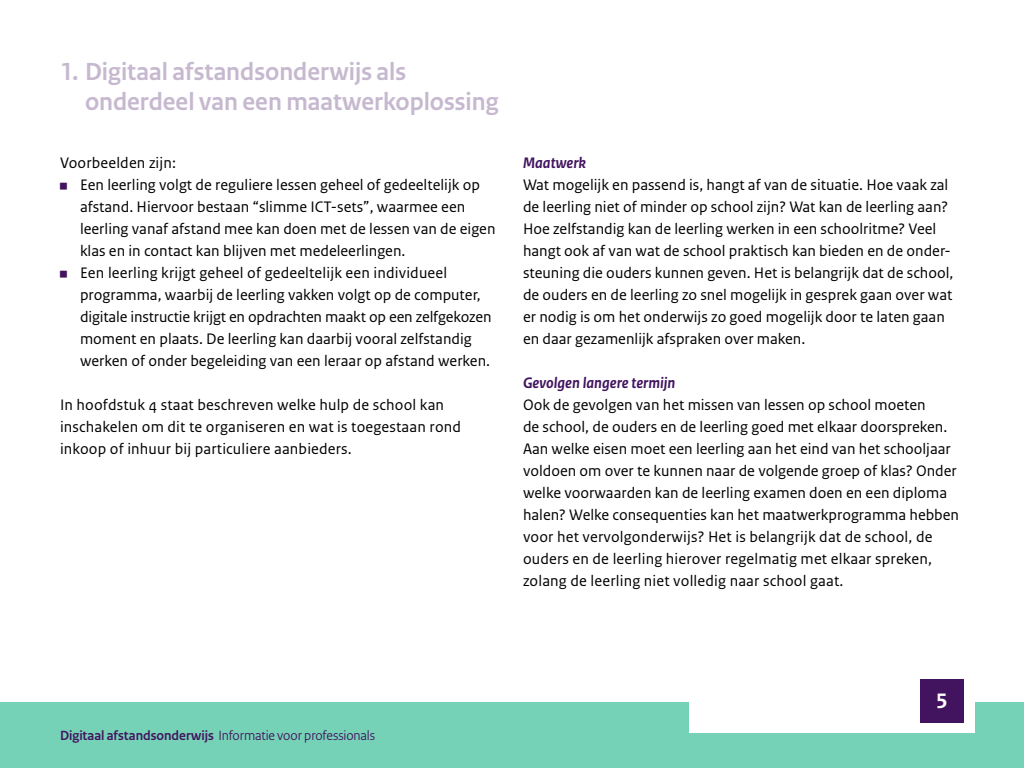
<style>
.page{position:relative;width:1024px;height:768px;background:#fff}
.page>*{position:absolute;margin:0;border:0;box-sizing:border-box;transform-origin:0 0}
.t1{font:700 26px/30px "Rijksoverheid Sans Heading";color:#c6b8cf}
.t2{font:700 22px "Rijksoverheid Sans Text";color:#fff}
.Broodtekst{font:16px/22px "Rijksoverheid Sans Text";color:#000}
.Tussenkop{font:italic 700 16px "Rijksoverheid Sans Text";color:#42145f}
.t3{font:14px "Rijksoverheid Sans Heading";letter-spacing:-.01em;color:#42145f}
.s1{font-weight:700}
</style>
<div class="page">
<div style="left:0;top:702px;width:1024px;height:66px;background:#76d2b6"></div>
<div style="left:689px;top:670px;width:286px;height:63px;background:#fff"></div>
<div style="left:920px;top:679px;width:44px;height:44px;background:#42145f"></div>
<h1 class="t1" style="left:85px;top:57px;width:415px;text-indent:-25px">1. Digitaal afstandsonderwijs als onderdeel van een maatwerkoplossing</h1>
<p class="Broodtekst" style="left:60px;top:152px;width:118px">Voorbeelden zijn:</p>
<p class="Broodtekst" style="left:80px;top:174px;width:417px">Een leerling volgt de reguliere lessen geheel of gedeeltelijk op afstand. Hiervoor bestaan “slimme ICT-sets”, waarmee een leerling vanaf afstand mee kan doen met de lessen van de eigen klas en in contact kan blijven met medeleerlingen.</p>
<p class="Broodtekst" style="left:80px;top:262px;width:413px">Een leerling krijgt geheel of gedeeltelijk een individueel programma, waarbij de leerling vakken volgt op de computer, digitale instructie krijgt en opdrachten maakt op een zelfgekozen moment en plaats. De leerling kan daarbij vooral zelfstandig werken of onder begeleiding van een leraar op afstand werken.</p>
<p class="Broodtekst" style="left:60px;top:394px;width:403px">In hoofdstuk 4 staat beschreven welke hulp de school kan inschakelen om dit te organiseren en wat is toegestaan rond inkoop of inhuur bij particuliere aanbieders.</p>
<h3 class="Tussenkop" style="left:523px;top:154px;width:65px">Maatwerk</h3>
<p class="Broodtekst" style="left:523px;top:174px;width:432px">Wat mogelijk en passend is, hangt af van de situatie. Hoe vaak zal de leerling niet of minder op school zijn? Wat kan de leerling aan?<br>Hoe zelfstandig kan de leerling werken in een schoolritme? Veel hangt ook af van wat de school praktisch kan bieden en de onder&shy;steuning die ouders kunnen geven. Het is belangrijk dat de school, de ouders en de leerling zo snel mogelijk in gesprek gaan over wat er nodig is om het onderwijs zo goed mogelijk door te laten gaan en daar gezamenlijk afspraken over maken.</p>
<h3 class="Tussenkop" style="left:523px;top:374px;width:154px">Gevolgen langere termijn</h3>
<p class="Broodtekst" style="left:523px;top:394px;width:438px">Ook de gevolgen van het missen van lessen op school moeten<br>de school, de ouders en de leerling goed met elkaar doorspreken.<br>Aan welke eisen moet een leerling aan het eind van het schooljaar voldoen om over te kunnen naar de volgende groep of klas? Onder welke voorwaarden kan de leerling examen doen en een diploma halen? Welke consequenties kan het maatwerkprogramma hebben voor het vervolgonderwijs? Het is belangrijk dat de school, de ouders en de leerling hierover regelmatig met elkaar spreken, zolang de leerling niet volledig naar school gaat.</p>
<p class="t3" style="left:60px;top:728px;width:317px"><span class="s1">Digitaal afstandsonderwijs</span> Informatie voor professionals</p>
<h2 class="t2" style="left:936px;top:689px;width:13px">5</h2>
</div>
